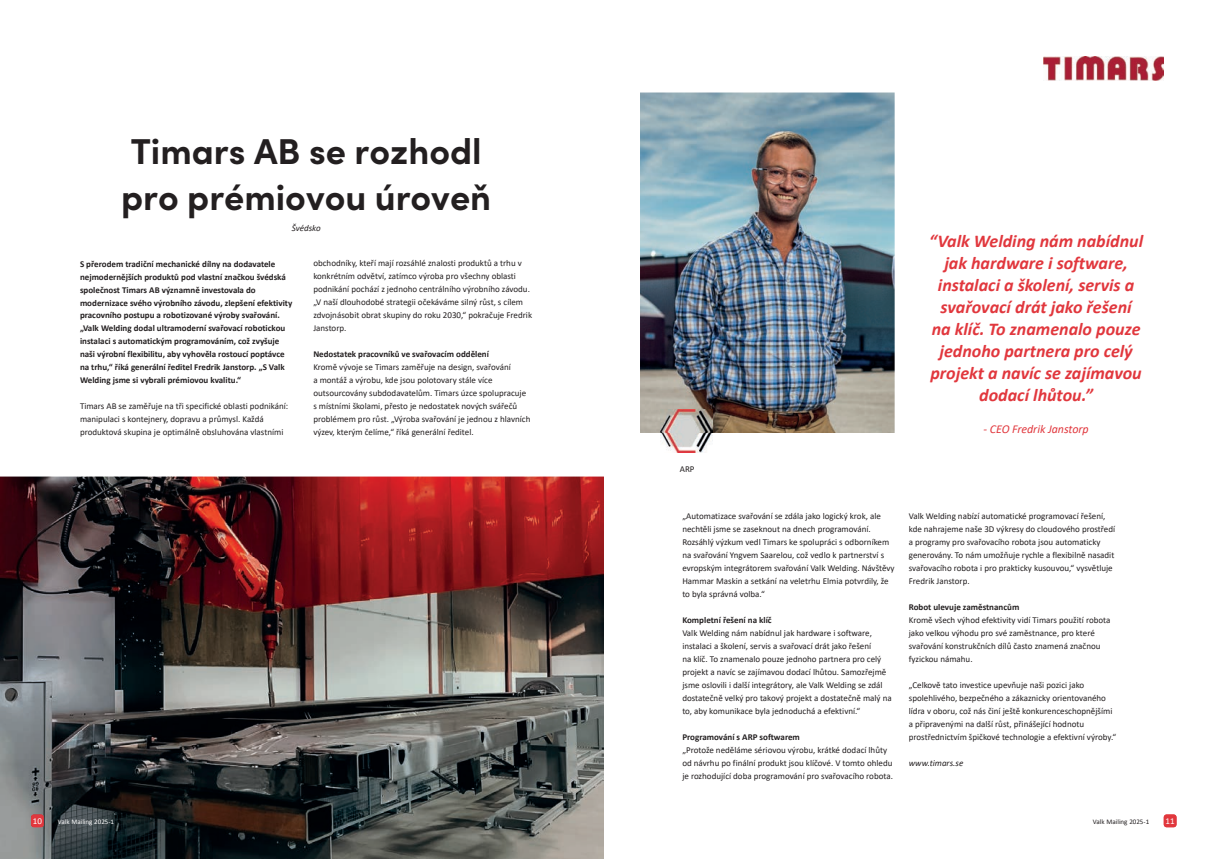
<style>
.page{position:relative;width:1208px;height:859px;background:#fff}
.page>*{position:absolute;margin:0;border:0;box-sizing:border-box;transform-origin:0 0}
.t1{font:700 36px/46px "Sofia Pro";color:#231f20}
.t2{font:italic 700 18px/22px "Calibri";color:#e1373d;text-align:center}
.t3{font:italic 12px "Calibri";letter-spacing:-.005em;color:#e1373d}
.t4{font:9px/13px "Calibri";color:#231f20}
.t5{font:700 9px/13px "Calibri";color:#231f20}
.t6{font:italic 9px "Calibri";color:#231f20}
.t7{font:9px "Calibri";color:#fff}
.t8{font:7px "Calibri";color:#231f20}
.t9{font:7px "Calibri";color:#fff}
</style>
<div class="page">
<div style="left:1163px;top:814px;width:13px;height:13px;background:#e1373d;border-radius:3px"></div>
<img style="left:0;top:477px;width:604px;height:382px">
<img style="left:640px;top:93px;width:254px;height:340px">
<div style="left:31px;top:814px;width:13px;height:13px;background:#e1373d;border-radius:3px"></div>
<img style="left:1043px;top:57px;width:120px;height:23px">
<img style="left:660px;top:409px;width:52px;height:43px">
<h1 class="t1" style="left:121px;top:126px;width:371px">Timars AB se rozhodl pro prémiovou úroveň</h1>
<p class="t6" style="left:292px;top:222px;width:30px">Švédsko</p>
<p class="t5" style="left:80px;top:257px;width:214px">S přerodem tradiční mechanické dílny na dodavatele nejmodernějších produktů pod vlastní značkou švédská společnost Timars AB významně investovala do modernizace svého výrobního závodu, zlepšení efektivity pracovního postupu a robotizované výroby svařování. „Valk Welding dodal ultramoderní svařovací robotickou instalaci s automatickým programováním, což zvyšuje naši výrobní flexibilitu, aby vyhověla rostoucí poptávce na trhu,“ říká generální ředitel Fredrik Janstorp. „S Valk Welding jsme si vybrali prémiovou kvalitu.“</p>
<p class="t4" style="left:80px;top:400px;width:210px">Timars AB se zaměřuje na tři specifické oblasti podnikání: manipulaci s kontejnery, dopravu a průmysl. Každá produktová skupina je optimálně obsluhována vlastními</p>
<p class="t4" style="left:313px;top:257px;width:220px">obchodníky, kteří mají rozsáhlé znalosti produktů a trhu v konkrétním odvětví, zatímco výroba pro všechny oblasti podnikání pochází z jednoho centrálního výrobního závodu. „V naší dlouhodobé strategii očekáváme silný růst, s cílem zdvojnásobit obrat skupiny do roku 2030,“ pokračuje Fredrik Janstorp.</p>
<p class="t5" style="left:313px;top:348px;width:177px">Nedostatek pracovníků ve svařovacím oddělení</p>
<p class="t4" style="left:313px;top:361px;width:219px">Kromě vývoje se Timars zaměřuje na design, svařování<br>a montáž a výrobu, kde jsou polotovary stále více outsourcovány subdodavatelům. Timars úzce spolupracuje s místními školami, přesto je nedostatek nových svářečů problémem pro růst. „Výroba svařování je jednou z hlavních výzev, kterým čelíme,“ říká generální ředitel.</p>
<p class="t7" style="left:33px;top:815px;width:11px">10</p>
<p class="t9" style="left:58px;top:817px;width:58px">Valk Mailing 2025-1</p>
<p class="t4" style="left:680px;top:462px;width:16px">ARP</p>
<h2 class="t2" style="left:929px;top:229px;width:215px">“Valk Welding nám nabídnul jak hardware i software, instalaci a školení, servis a svařovací drát jako řešení na klíč. To znamenalo pouze jednoho partnera pro celý projekt a navíc se zajímavou dodací lhůtou.”</h2>
<h3 class="t3" style="left:983px;top:421px;width:107px">- CEO Fredrik Janstorp</h3>
<p class="t4" style="left:682px;top:510px;width:214px">„Automatizace svařování se zdála jako logický krok, ale nechtěli jsme se zaseknout na dnech programování.<br>Rozsáhlý výzkum vedl Timars ke spolupráci s odborníkem na svařování Yngvem Saarelou, což vedlo k partnerství s evropským integrátorem svařování Valk Welding. Návštěvy Hammar Maskin a setkání na veletrhu Elmia potvrdily, že to byla správná volba.“</p>
<p class="t5" style="left:682px;top:614px;width:91px">Kompletní řešení na klíč</p>
<p class="t4" style="left:682px;top:627px;width:211px">Valk Welding nám nabídnul jak hardware i software, instalaci a školení, servis a svařovací drát jako řešení<br>na klíč. To znamenalo pouze jednoho partnera pro celý projekt a navíc se zajímavou dodací lhůtou. Samozřejmě jsme oslovili i další integrátory, ale Valk Welding se zdál dostatečně velký pro takový projekt a dostatečně malý na to, aby komunikace byla jednoduchá a efektivní.“</p>
<p class="t5" style="left:682px;top:731px;width:119px">Programování s ARP softwarem</p>
<p class="t4" style="left:682px;top:743px;width:212px">„Protože neděláme sériovou výrobu, krátké dodací lhůty od návrhu po finální produkt jsou klíčové. V tomto ohledu je rozhodující doba programování pro svařovacího robota.</p>
<p class="t4" style="left:909px;top:509px;width:208px">Valk Welding nabízí automatické programovací řešení, kde nahrajeme naše 3D výkresy do cloudového prostředí a programy pro svařovacího robota jsou automaticky generovány. To nám umožňuje rychle a flexibilně nasadit svařovacího robota i pro prakticky kusouvou,“ vysvětluje Fredrik Janstorp.</p>
<p class="t5" style="left:909px;top:601px;width:112px">Robot ulevuje zaměstnancům</p>
<p class="t4" style="left:909px;top:613px;width:203px">Kromě všech výhod efektivity vidí Timars použití robota jako velkou výhodu pro své zaměstnance, pro které svařování konstrukčních dílů často znamená značnou fyzickou námahu.</p>
<p class="t4" style="left:909px;top:678px;width:209px">„Celkově tato investice upevňuje naši pozici jako spolehlivého, bezpečného a zákaznicky orientovaného lídra v oboru, což nás činí ještě konkurenceschopnějšími a připravenými na další růst, přinášející hodnotu prostřednictvím špičkové technologie a efektivní výroby.“</p>
<p class="t6" style="left:909px;top:757px;width:56px">www.timars.se</p>
<p class="t8" style="left:1093px;top:817px;width:58px">Valk Mailing 2025-1</p>
<p class="t7" style="left:1165px;top:815px;width:11px">11</p>
</div>
